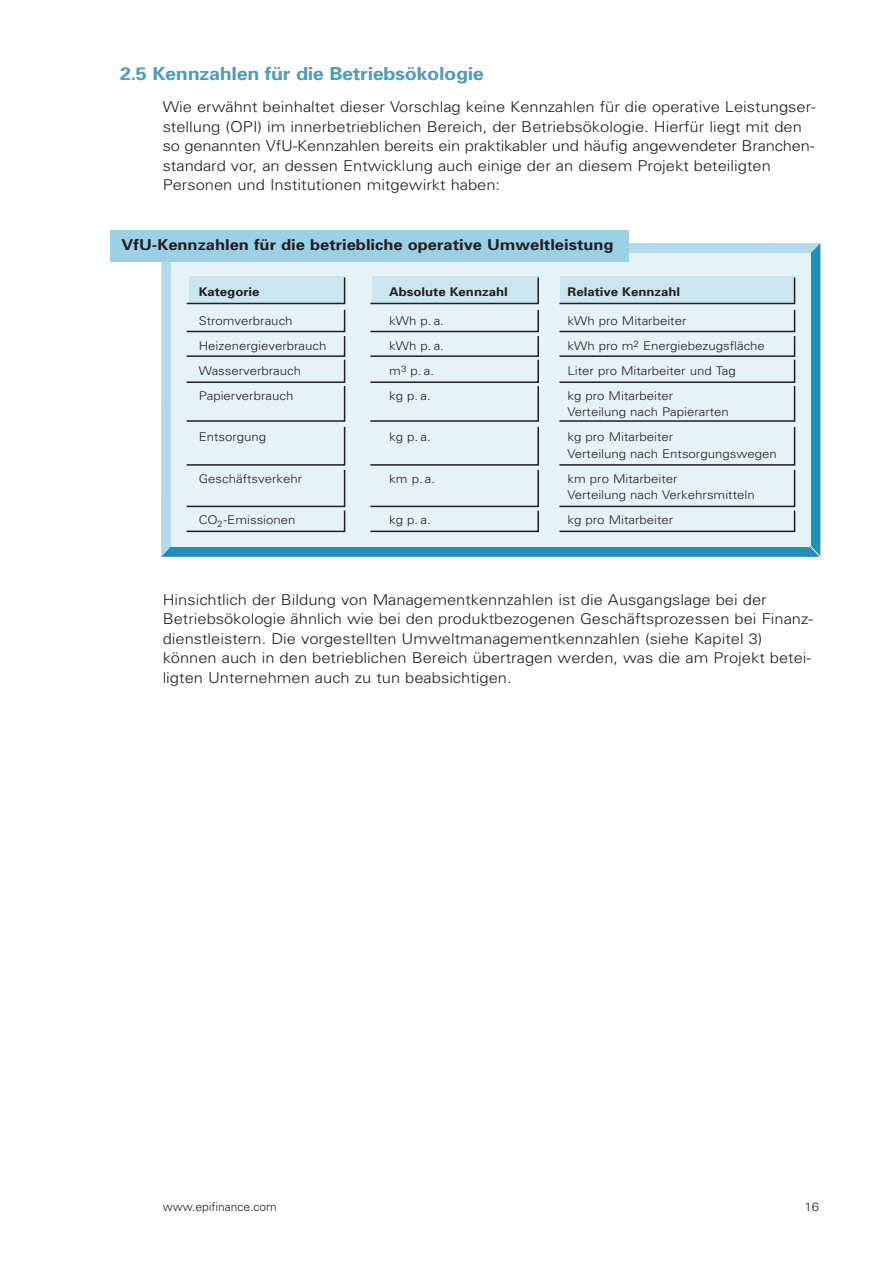
<style>
.page{position:relative;width:893px;height:1263px;background:#fff}
.page>*{position:absolute;margin:0;border:0;box-sizing:border-box;transform-origin:0 0}
.t1{font:700 18px "Univers";letter-spacing:-.015em;color:#509cb9;scale:1.1 1}
.t2{font:300 15px/19.5px "Univers";color:#231f20;scale:1.1 1}
.t3{font:700 15px "Univers";color:#231f20;scale:1.1 1}
.t4{font:300 12px/16.5px "Univers";color:#231f20;scale:1.1 1}
.t5{font:700 12px "Univers";color:#231f20;scale:1.1 1}
.t6{font:300 12px "Univers";color:#231f20}
</style>
<div class="page">
<svg style="left:161px;top:243px;width:659px;height:314px;background:#58abca"></svg>
<div style="left:171px;top:253px;width:639px;height:294px;background:#e5f2f8"></div>
<svg style="left:186px;top:276px;width:610px;height:257px"></svg>
<div style="left:111px;top:230px;width:518px;height:32px;background:#9bd0e7"></div>
<svg style="left:809px;top:545px;width:12px;height:12px"></svg>
<p class="t1" style="left:120px;top:67px;width:332px">2.5 Kennzahlen für die Betriebsökologie</p>
<p class="t2" style="left:163px;top:98px;width:595px">Wie erwähnt beinhaltet dieser Vorschlag keine Kennzahlen für die operative Leistungser&shy;stellung (OPI) im innerbetrieblichen Bereich, der Betriebsökologie. Hierfür liegt mit den so genannten VfU-Kennzahlen bereits ein praktikabler und häufig angewendeter Branchen&shy;standard vor, an dessen Entwicklung auch einige der an diesem Projekt beteiligten Personen und Institutionen mitgewirkt haben:</p>
<p class="t3" style="left:122px;top:239px;width:449px">VfU-Kennzahlen für die betriebliche operative Umweltleistung</p>
<p class="t5" style="left:199px;top:287px;width:57px">Kategorie</p>
<p class="t5" style="left:389px;top:287px;width:109px">Absolute Kennzahl</p>
<p class="t5" style="left:567px;top:287px;width:104px">Relative Kennzahl</p>
<p class="t4" style="left:199px;top:314px;width:87px">Stromverbrauch</p>
<p class="t4" style="left:389px;top:314px;width:51px">kWh p. a.</p>
<p class="t4" style="left:567px;top:314px;width:109px">kWh pro Mitarbeiter</p>
<p class="t4" style="left:199px;top:339px;width:118px">Heizenergieverbrauch</p>
<p class="t4" style="left:389px;top:339px;width:51px">kWh p. a.</p>
<p class="t4" style="left:567px;top:339px;width:181px">kWh pro m<sup>2</sup> Energiebezugsfläche</p>
<p class="t4" style="left:199px;top:364px;width:95px">Wasserverbrauch</p>
<p class="t4" style="left:389px;top:364px;width:42px">m<sup>3</sup> p. a.</p>
<p class="t4" style="left:567px;top:364px;width:154px">Liter pro Mitarbeiter und Tag</p>
<p class="t4" style="left:199px;top:389px;width:87px">Papierverbrauch</p>
<p class="t4" style="left:389px;top:389px;width:39px">kg p. a.</p>
<p class="t4" style="left:567px;top:389px;width:148px">kg pro Mitarbeiter<br>Verteilung nach Papierarten</p>
<p class="t4" style="left:199px;top:430px;width:63px">Entsorgung</p>
<p class="t4" style="left:389px;top:430px;width:39px">kg p. a.</p>
<p class="t4" style="left:567px;top:430px;width:192px">kg pro Mitarbeiter<br>Verteilung nach Entsorgungswegen</p>
<p class="t4" style="left:199px;top:472px;width:95px">Geschäftsverkehr</p>
<p class="t4" style="left:389px;top:472px;width:43px">km p. a.</p>
<p class="t4" style="left:567px;top:472px;width:172px">km pro Mitarbeiter<br>Verteilung nach Verkehrsmitteln</p>
<p class="t4" style="left:199px;top:513px;width:90px">CO<sub>2</sub>-Emissionen</p>
<p class="t4" style="left:389px;top:513px;width:39px">kg p. a.</p>
<p class="t4" style="left:567px;top:513px;width:97px">kg pro Mitarbeiter</p>
<p class="t2" style="left:163px;top:591px;width:592px">Hinsichtlich der Bildung von Managementkennzahlen ist die Ausgangslage bei der Betriebsökologie ähnlich wie bei den produktbezogenen Geschäftsprozessen bei Finanz&shy;dienstleistern. Die vorgestellten Umweltmanagementkennzahlen (siehe Kapitel 3) können auch in den betrieblichen Bereich übertragen werden, was die am Projekt betei&shy;ligten Unternehmen auch zu tun beabsichtigen.</p>
<p class="t6" style="left:163px;top:1202px;width:116px">www.epifinance.com</p>
<p class="t4" style="left:804px;top:1199px;width:15px">16</p>
</div>
